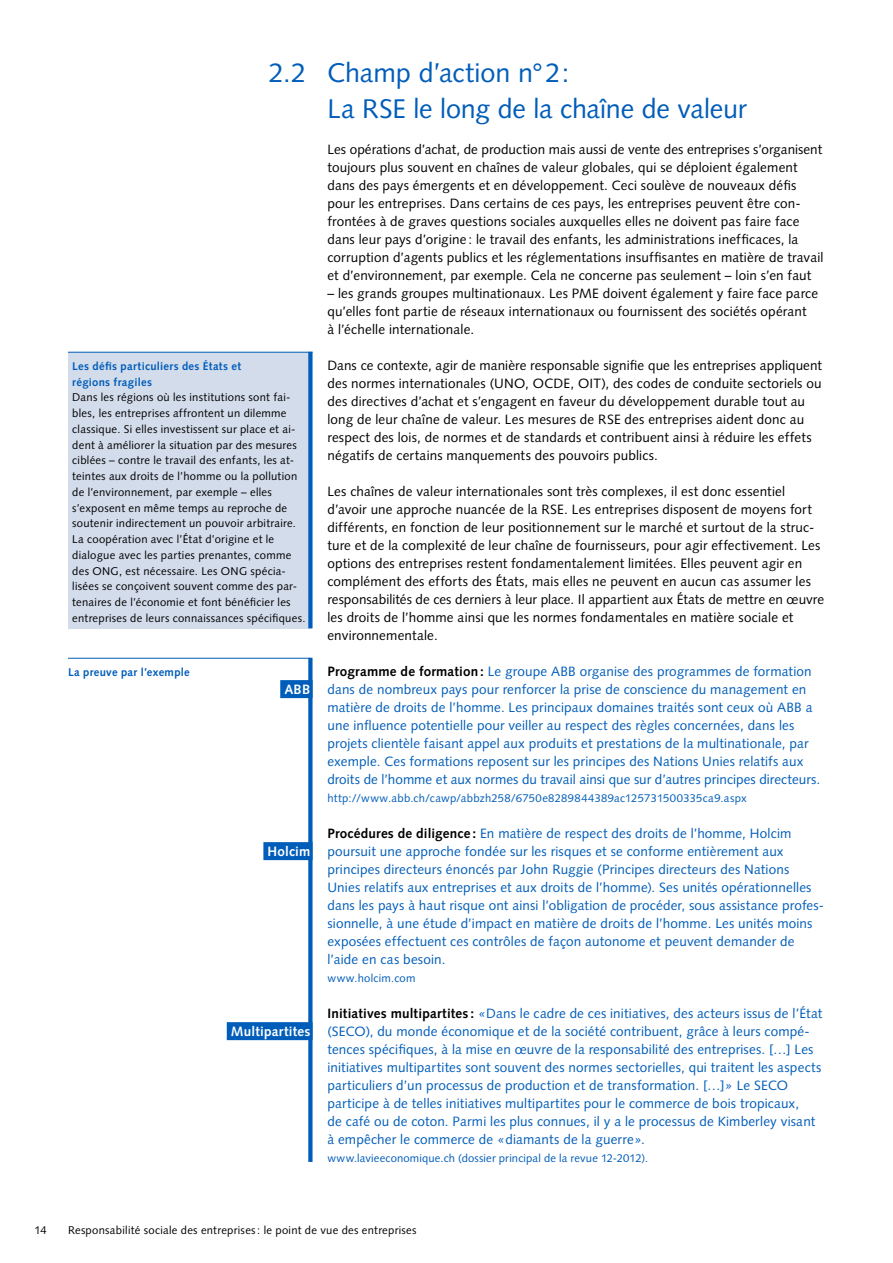
<style>
.page{position:relative;width:893px;height:1263px;background:#fff}
.page>*{position:absolute;margin:0;border:0;box-sizing:border-box;transform-origin:0 0}
.t1{font:27px/36px "Syntax LT Std";letter-spacing:-.005em;color:#005db9}
.t2{font:13.5px/18px "Syntax LT Std";letter-spacing:.01em;color:#000}
.t3{font:13.5px/18px "Syntax LT Std";letter-spacing:.01em;color:#005db9}
.t4{font:700 13.5px "Syntax LT Std";letter-spacing:.015em;color:#fff}
.t5{font:11.25px/15.8px "Syntax LT Std";letter-spacing:.025em;color:#000}
.t6{font:11.25px "Syntax LT Std";letter-spacing:.02em;color:#005db9}
.t7{font:700 11.25px/15.8px "Syntax LT Std";letter-spacing:.03em;color:#005db9}
.s1{font-weight:700;color:#000}
</style>
<div class="page">
<div style="left:68px;top:352px;width:244px;height:276px;background:#d3dceb"></div>
<hr style="left:68px;top:352px;width:245px;height:1px;background:#005db9">
<hr style="left:68px;top:658px;width:243px;height:1px;background:#005db9">
<div style="left:308px;top:352px;width:5px;height:276px;background:#005db9"></div>
<div style="left:308px;top:658px;width:5px;height:504px;background:#005db9"></div>
<div style="left:280px;top:680px;width:33px;height:18px;background:#005db9"></div>
<div style="left:263px;top:842px;width:50px;height:18px;background:#005db9"></div>
<div style="left:227px;top:1022px;width:86px;height:18px;background:#005db9"></div>
<h1 class="t1" style="left:269px;top:55px;width:39px">2.2</h1>
<p class="t7" style="left:72px;top:358px;width:170px">Les défis particuliers des États et régions fragiles</p>
<p class="t5" style="left:72px;top:390px;width:235px">Dans les régions où les institutions sont fai&shy;bles, les entreprises affrontent un dilemme classique. Si elles investissent sur place et ai&shy;dent à améliorer la situation par des mesures ciblées – contre le travail des enfants, les at&shy;teintes aux droits de l’homme ou la pollution de l’environnement, par exemple – elles s’exposent en même temps au reproche de soutenir indirectement un pouvoir arbitraire.<br>La coopération avec l’État d’origine et le dialogue avec les parties prenantes, comme des ONG, est nécessaire. Les ONG spécia&shy;lisées se conçoivent souvent comme des par&shy;tenaires de l’économie et font bénéficier les entreprises de leurs connaissances spécifiques.</p>
<p class="t7" style="left:68px;top:664px;width:123px">La preuve par l’exemple</p>
<p class="t4" style="left:284px;top:681px;width:27px">ABB</p>
<p class="t4" style="left:268px;top:843px;width:44px">Holcim</p>
<p class="t4" style="left:231px;top:1023px;width:81px">Multipartites</p>
<h1 class="t1" style="left:327px;top:55px;width:421px">Champ d’action n° 2:<br>La RSE le long de la chaîne de valeur</h1>
<p class="t2" style="left:327px;top:140px;width:498px">Les opérations d’achat, de production mais aussi de vente des entreprises s’organisent toujours plus souvent en chaînes de valeur globales, qui se déploient également dans des pays émergents et en développement. Ceci soulève de nouveaux défis pour les entreprises. Dans certains de ces pays, les entreprises peuvent être con&shy;frontées à de graves questions sociales auxquelles elles ne doivent pas faire face dans leur pays d’origine : le travail des enfants, les administrations inefficaces, la corruption d’agents publics et les réglementations insuffisantes en matière de travail et d’environnement, par exemple. Cela ne concerne pas seulement – loin s’en faut</p>
<p class="t2" style="left:327px;top:284px;width:492px">– les grands groupes multinationaux. Les PME doivent également y faire face parce qu’elles font partie de réseaux internationaux ou fournissent des sociétés opérant<br>à l’échelle internationale.</p>
<p class="t2" style="left:327px;top:356px;width:496px">Dans ce contexte, agir de manière responsable signifie que les entreprises appliquent des normes internationales (UNO, OCDE, OIT), des codes de conduite sectoriels ou des directives d’achat et s’engagent en faveur du développement durable tout au long de leur chaîne de valeur. Les mesures de RSE des entreprises aident donc au respect des lois, de normes et de standards et contribuent ainsi à réduire les effets négatifs de certains manquements des pouvoirs publics.</p>
<p class="t2" style="left:327px;top:482px;width:498px">Les chaînes de valeur internationales sont très complexes, il est donc essentiel d’avoir une approche nuancée de la RSE. Les entreprises disposent de moyens fort différents, en fonction de leur positionnement sur le marché et surtout de la struc&shy;ture et de la complexité de leur chaîne de fournisseurs, pour agir effectivement. Les options des entreprises restent fondamentalement limitées. Elles peuvent agir en complément des efforts des États, mais elles ne peuvent en aucun cas assumer les responsabilités de ces derniers à leur place. Il appartient aux États de mettre en œuvre les droits de l’homme ainsi que les normes fondamentales en matière sociale et environnementale.</p>
<p class="t3" style="left:327px;top:662px;width:494px"><span class="s1">Programme de formation:</span> Le groupe ABB organise des programmes de formation dans de nombreux pays pour renforcer la prise de conscience du management en matière de droits de l’homme. Les principaux domaines traités sont ceux où ABB a une influence potentielle pour veiller au respect des règles concernées, dans les projets clientèle faisant appel aux produits et prestations de la multinationale, par exemple. Ces formations reposent sur les principes des Nations Unies relatifs aux droits de l’homme et aux normes du travail ainsi que sur d’autres principes directeurs.</p>
<p class="t6" style="left:327px;top:791px;width:421px">http://www.abb.ch/cawp/abbzh258/6750e8289844389ac125731500335ca9.aspx</p>
<p class="t3" style="left:327px;top:824px;width:498px"><span class="s1">Procédures de diligence :</span> En matière de respect des droits de l’homme, Holcim poursuit une approche fondée sur les risques et se conforme entièrement aux principes directeurs énoncés par John Ruggie (Principes directeurs des Nations Unies relatifs aux entreprises et aux droits de l’homme). Ses unités opérationnelles dans les pays à haut risque ont ainsi l’obligation de procéder, sous assistance profes&shy;sionnelle, à une étude d’impact en matière de droits de l’homme. Les unités moins exposées effectuent ces contrôles de façon autonome et peuvent demander de l’aide en cas besoin.</p>
<p class="t6" style="left:327px;top:971px;width:90px">www.holcim.com</p>
<p class="t3" style="left:327px;top:1004px;width:496px"><span class="s1">Initiatives multipartites :</span> «Dans le cadre de ces initiatives, des acteurs issus de l’État (SECO), du monde économique et de la société contribuent, grâce à leurs compé&shy;tences spécifiques, à la mise en œuvre de la responsabilité des entreprises. […] Les initiatives multipartites sont souvent des normes sectorielles, qui traitent les aspects particuliers d’un processus de production et de transformation. […]» Le SECO participe à de telles initiatives multipartites pour le commerce de bois tropicaux,<br>de café ou de coton. Parmi les plus connues, il y a le processus de Kimberley visant à empêcher le commerce de «diamants de la guerre».</p>
<p class="t6" style="left:327px;top:1151px;width:322px">www.lavieeconomique.ch (dossier principal de la revue 12-2012).</p>
<p class="t5" style="left:34px;top:1222px;width:14px">14</p>
<p class="t5" style="left:68px;top:1222px;width:350px">Responsabilité sociale des entreprises: le point de vue des entreprises</p>
</div>
